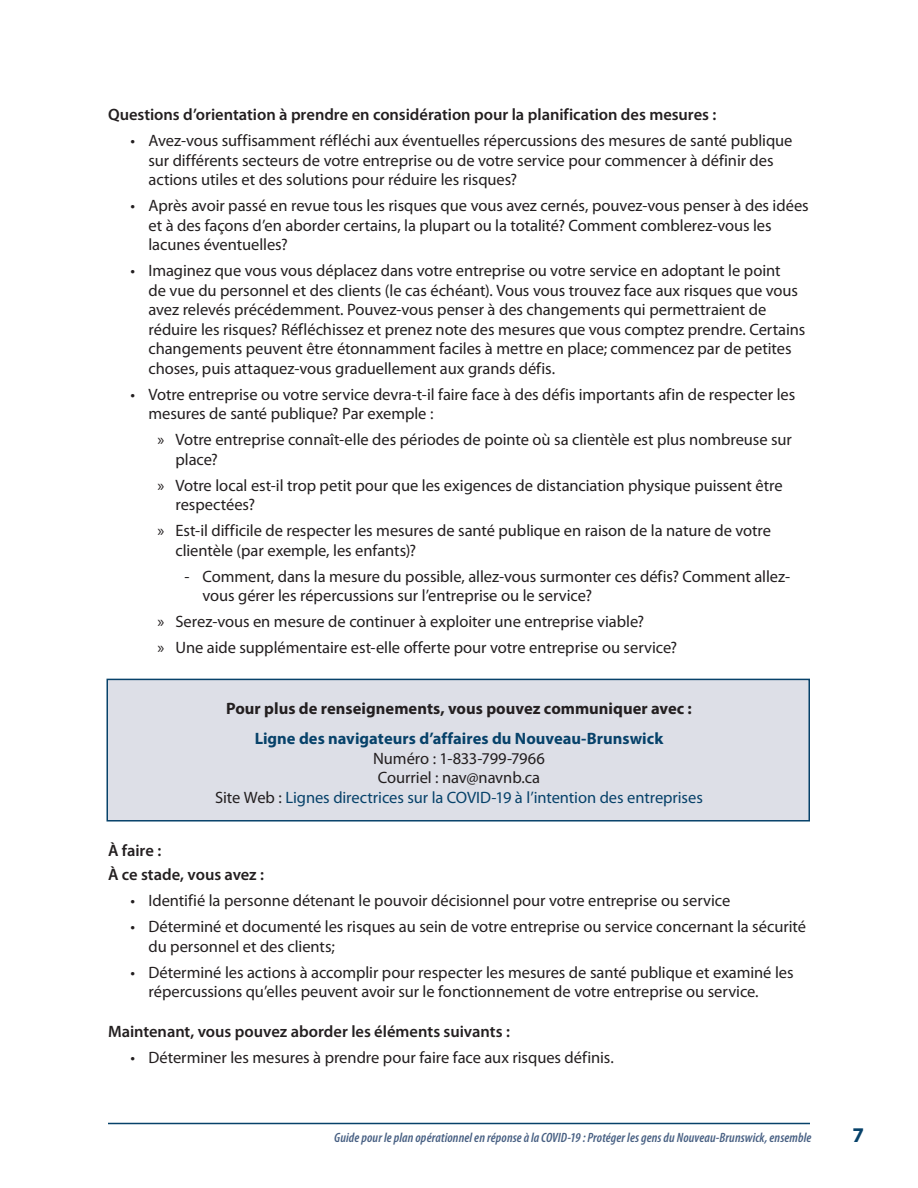
<style>
.page{position:relative;width:918px;height:1188px;background:#fff}
.page>*{position:absolute;margin:0;border:0;box-sizing:border-box;transform-origin:0 0}
.t1{font:700 21px "Myriad Pro";color:#07426a}
.t2{font:16.5px/19.5px "Myriad Pro";letter-spacing:-.005em;color:#231f20}
.text{font:16.5px/19.5px "Myriad Pro";letter-spacing:-.005em;color:#07426a;text-align:center}
.Head_3_Semi_Bold{font:600 16.5px "Myriad Pro";color:#231f20}
.text-2{font:700 16.5px "Myriad Pro";color:#231f20}
.t3{font:italic 600 condensed 13.5px "Myriad Pro";letter-spacing:.01em;color:#486083}
.s1{font-weight:700}
.s2{color:#231f20}
</style>
<div class="page">
<hr style="left:108px;top:1123px;width:702px;height:1px;background:#07426a">
<div style="left:106px;top:679px;width:704px;height:143px;background:#dddfe7;border:2px solid #07426a"></div>
<p class="Head_3_Semi_Bold" style="left:108px;top:106px;width:610px">Questions d’orientation à prendre en considération pour la planification des mesures :</p>
<p class="t2" style="left:148px;top:131px;width:646px;text-indent:-18px">• Avez-vous suffisamment réfléchi aux éventuelles répercussions des mesures de santé publique sur différents secteurs de votre entreprise ou de votre service pour commencer à définir des actions utiles et des solutions pour réduire les risques?</p>
<p class="t2" style="left:148px;top:196px;width:662px;text-indent:-18px">• Après avoir passé en revue tous les risques que vous avez cernés, pouvez-vous penser à des idées et à des façons d’en aborder certains, la plupart ou la totalité? Comment comblerez-vous les lacunes éventuelles?</p>
<p class="t2" style="left:148px;top:261px;width:658px;text-indent:-18px">• Imaginez que vous vous déplacez dans votre entreprise ou votre service en adoptant le point<br>de vue du personnel et des clients (le cas échéant). Vous vous trouvez face aux risques que vous avez relevés précédemment. Pouvez-vous penser à des changements qui permettraient de réduire les risques? Réfléchissez et prenez note des mesures que vous comptez prendre. Certains changements peuvent être étonnamment faciles à mettre en place; commencez par de petites choses, puis attaquez-vous graduellement aux grands défis.</p>
<p class="t2" style="left:148px;top:385px;width:648px;text-indent:-18px">• Votre entreprise ou votre service devra-t-il faire face à des défis importants afin de respecter les mesures de santé publique? Par exemple :</p>
<p class="t2" style="left:176px;top:430px;width:618px;text-indent:-18px">» Votre entreprise connaît-elle des périodes de pointe où sa clientèle est plus nombreuse sur place?</p>
<p class="t2" style="left:176px;top:476px;width:609px;text-indent:-18px">» Votre local est-il trop petit pour que les exigences de distanciation physique puissent être respectées?</p>
<p class="t2" style="left:176px;top:521px;width:597px;text-indent:-18px">» Est-il difficile de respecter les mesures de santé publique en raison de la nature de votre clientèle (par exemple, les enfants)?</p>
<p class="t2" style="left:202px;top:567px;width:589px;text-indent:-18px">- Comment, dans la mesure du possible, allez-vous surmonter ces défis? Comment allez&shy;vous gérer les répercussions sur l’entreprise ou le service?</p>
<p class="t2" style="left:158px;top:612px;width:488px">» Serez-vous en mesure de continuer à exploiter une entreprise viable?</p>
<p class="t2" style="left:158px;top:638px;width:521px">» Une aide supplémentaire est-elle offerte pour votre entreprise ou service?</p>
<p class="text-2" style="left:226px;top:699px;width:467px">Pour plus de renseignements, vous pouvez communiquer avec :</p>
<p class="text" style="left:215px;top:729px;width:489px"><span class="s1">Ligne des navigateurs d’affaires du Nouveau-Brunswick<br></span><span class="s2">Numéro : 1-833-799-7966<br>Courriel : nav@navnb.ca<br>Site Web :</span> Lignes directrices sur la COVID-19 à l’intention des entreprises</p>
<p class="Head_3_Semi_Bold" style="left:108px;top:841px;width:55px">À faire :</p>
<p class="Head_3_Semi_Bold" style="left:108px;top:866px;width:158px">À ce stade, vous avez :</p>
<p class="t2" style="left:130px;top:891px;width:601px">• Identifié la personne détenant le pouvoir décisionnel pour votre entreprise ou service</p>
<p class="t2" style="left:148px;top:917px;width:659px;text-indent:-18px">• Déterminé et documenté les risques au sein de votre entreprise ou service concernant la sécurité du personnel et des clients;</p>
<p class="t2" style="left:148px;top:963px;width:647px;text-indent:-18px">• Déterminé les actions à accomplir pour respecter les mesures de santé publique et examiné les répercussions qu’elles peuvent avoir sur le fonctionnement de votre entreprise ou service.</p>
<p class="Head_3_Semi_Bold" style="left:108px;top:1022px;width:403px">Maintenant, vous pouvez aborder les éléments suivants :</p>
<p class="t2" style="left:130px;top:1048px;width:485px">• Déterminer les mesures à prendre pour faire face aux risques définis.</p>
<p class="t3" style="left:334px;top:1131px;width:479px">Guide pour le plan opérationnel en réponse à la COVID-19 : Protéger les gens du Nouveau-Brunswick, ensemble</p>
<p class="t1" style="left:852px;top:1123px;width:13px">7</p>
</div>
